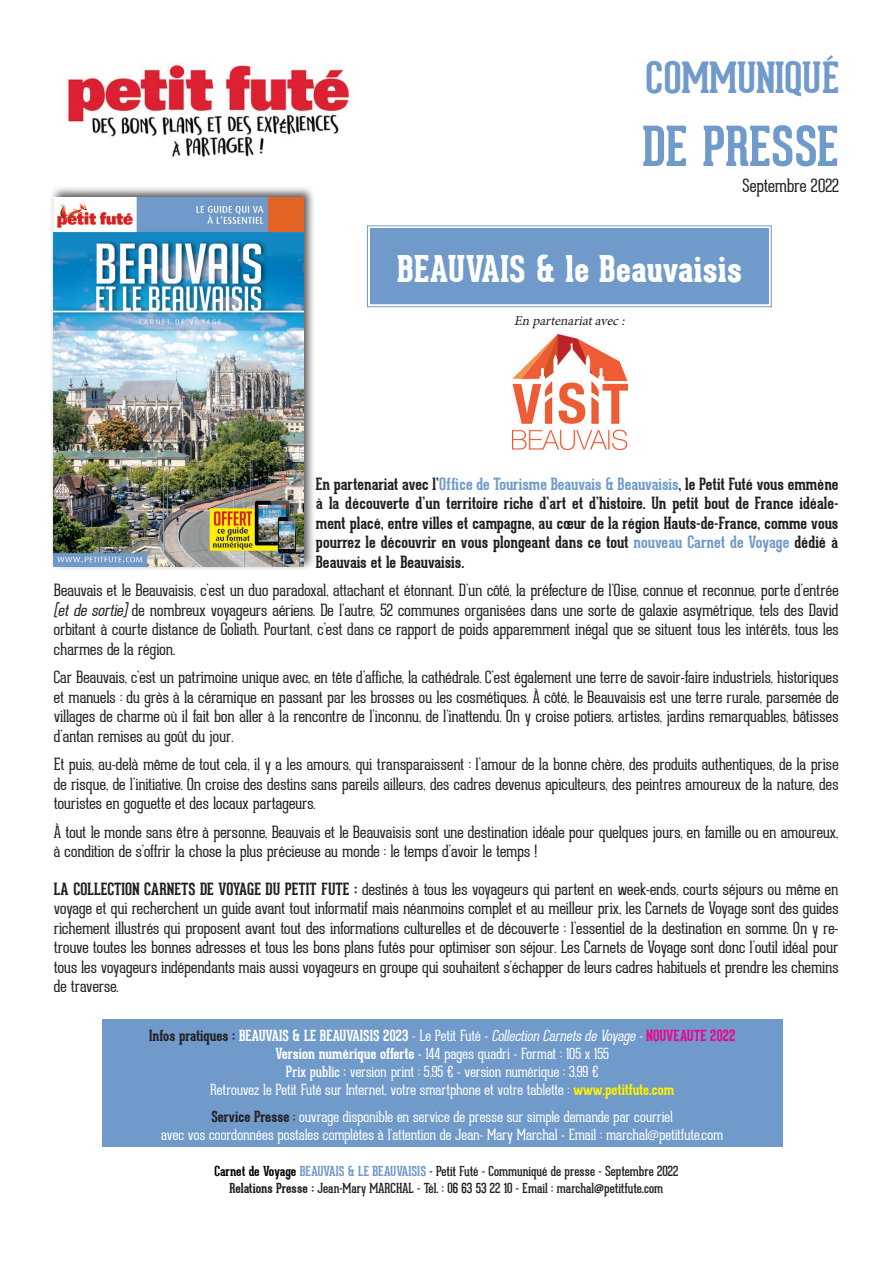
<style>
.page{position:relative;width:893px;height:1263px;background:#fff}
.page>*{position:absolute;margin:0;border:0;box-sizing:border-box;transform-origin:0 0}
.t1{font:700 54px "Geared Slab";color:#709aca}
.t2{font:700 42px "Geared Slab";color:#709aca}
.t3{font:800 36px "Geared Slab";color:#fff}
.t4{font:100 18px "Geared Slab";letter-spacing:-.005em;color:#231f20}
.t5{font:100 16.5px/19.5px "Geared Slab";letter-spacing:-.005em;color:#231f20;text-align:justify}
.t6{font:700 16.5px/19.5px "Geared Slab";color:#231f20;text-align:justify}
.t7{font:100 15px/18px "Geared Slab";letter-spacing:-.005em;color:#fff;text-align:center}
.t8{font:13.5px/16.5px "Geared Slab";color:#231f20;text-align:center}
.t9{font:italic 13.5px "Minion Pro";color:#231f20}
.s1{color:#709aca}
.s2{font-style:italic}
.s3{font-weight:700}
.s4{font-weight:700;color:#231f20}
.s5{font-weight:700;color:#ed028c}
.s6{font-weight:400}
.s7{font-weight:700;color:#fff101}
.s8{color:#231f20}
.s9{font-weight:700;color:#000002}
.s10{font-weight:700;color:#709aca}
</style>
<div class="page">
<img style="left:67px;top:63px;width:285px;height:94px">
<svg style="left:367px;top:225px;width:405px;height:83px;background:#7aa1cd"></svg>
<div style="left:370px;top:228px;width:399px;height:76px;border:3px solid #709aca"></div>
<div style="left:102px;top:1019px;width:680px;height:128px;background:#709aca"></div>
<div style="left:50px;top:185px;width:266px;height:386px;background:#231f20;opacity:.75"></div>
<img style="left:53px;top:198px;width:250px;height:369px">
<img style="left:512px;top:334px;width:116px;height:116px">
<h2 class="t2" style="left:646px;top:52px;width:195px">COMMUNIQUÉ</h2>
<h1 class="t1" style="left:642px;top:112px;width:198px">DE PRESSE</h1>
<p class="t4" style="left:742px;top:175px;width:98px">Septembre 2022</p>
<h3 class="t3" style="left:397px;top:248px;width:347px">BEAUVAIS &amp; le Beauvaisis</h3>
<p class="t9" style="left:514px;top:312px;width:115px">En partenariatavec:</p>
<p class="t6" style="left:316px;top:474px;width:524px">En partenariat avec l’<span class="s1">Office de Tourisme Beauvais &amp; Beauvaisis</span>, le Petit Futé vous emmène à la découverte d’un territoire riche d’art et d’histoire. Un petit bout de France idéale&shy;ment placé, entre villes et campagne, au cœur de la région Hauts-de-France, comme vous pourrez le découvrir en vous plongeant dans ce tout <span class="s1">nouveau Carnet de Voyage</span> dédié à Beauvais et le Beauvaisis.</p>
<p class="t5" style="left:54px;top:581px;width:786px">Beauvais et le Beauvaisis, c’est un duo paradoxal, attachant et étonnant. D’un côté, la préfecture de l’Oise, connue et reconnue, porte d’entrée <span class="s2">(et de sortie)</span> de nombreux voyageurs aériens. De l’autre, 52 communes organisées dans une sorte de galaxie asymétrique, tels des David orbitant à courte distance de Goliath. Pourtant, c’est dans ce rapport de poids apparemment inégal que se situent tous les intérêts, tous les charmes de la région.</p>
<p class="t5" style="left:54px;top:668px;width:786px">Car Beauvais, c’est un patrimoine unique avec, en tête d’affiche, la cathédrale. C’est également une terre de savoir-faire industriels, historiques et manuels : du grès à la céramique en passant par les brosses ou les cosmétiques. À côté, le Beauvaisis est une terre rurale, parsemée de villages de charme où il fait bon aller à la rencontre de l’inconnu, de l’inattendu. On y croise potiers, artistes, jardins remarquables, bâtisses d’antan remises au goût du jour.</p>
<p class="t5" style="left:54px;top:755px;width:786px">Et puis, au-delà même de tout cela, il y a les amours, qui transparaissent : l’amour de la bonne chère, des produits authentiques, de la prise de risque, de l’initiative. On croise des destins sans pareils ailleurs, des cadres devenus apiculteurs, des peintres amoureux de la nature, des touristes en goguette et des locaux partageurs.</p>
<p class="t5" style="left:54px;top:822px;width:786px">À tout le monde sans être à personne, Beauvais et le Beauvaisis sont une destination idéale pour quelques jours, en famille ou en amoureux, à condition de s’offrir la chose la plus précieuse au monde : le temps d’avoir le temps !</p>
<p class="t5" style="left:54px;top:879px;width:786px"><span class="s3">LA COLLECTION CARNETS DE VOYAGE DU PETIT FUTE :</span> destinés à tous les voyageurs qui partent en week-ends, courts séjours ou même en voyage et qui recherchent un guide avant tout informatif mais néanmoins complet et au meilleur prix, les Carnets de Voyage sont des guides richement illustrés qui proposent avant tout des informations culturelles et de découverte : l’essentiel de la destination en somme. On y re&shy;trouve toutes les bonnes adresses et tous les bons plans futés pour optimiser son séjour. Les Carnets de Voyage sont donc l’outil idéal pour tous les voyageurs indépendants mais aussi voyageurs en groupe qui souhaitent s’échapper de leurs cadres habituels et prendre les chemins de traverse.</p>
<p class="t7" style="left:149px;top:1027px;width:587px"><span class="s4">Infos pratiques :</span> <span class="s3">BEAUVAIS &amp; LE BEAUVAISIS 2023</span> - Le Petit Futé - <span class="s2">Collection CarnetsdeVoyage-</span><span class="s5">NOUVEAUTE 2022<br></span><span class="s3">Version numérique offerte</span> - 144 pages quadri - Format : 105 x 155<br><span class="s6">Prix public :</span> version print : 5,95 € - version numérique : 3,99 €<br>Retrouvez le Petit Futé sur Internet, votre smartphone et votre tablette : <span class="s7">www.petitfute.com</span></p>
<p class="t7" style="left:161px;top:1108px;width:564px"><span class="s4">Service Presse</span> <span class="s8">;</span> ouvrage disponible en service de presse sur simple demande par courriel<br>avec vos coordonnées postales complètes à l’attention de Jean- Mary Marchal - Email : marchal@petitfute.com</p>
<p class="t8" style="left:214px;top:1163px;width:465px"><span class="s9">Carnet de Voyage</span> <span class="s10">BEAUVAIS &amp; LE BEAUVAISIS</span> - Petit Futé - Communiqué de presse - Septembre 2022<br><span class="s3">Relations Presse :</span> Jean-Mary MARCHAL - Tél. : 06 63 53 22 10 - Email : marchal@petitfute.com</p>
</div>
